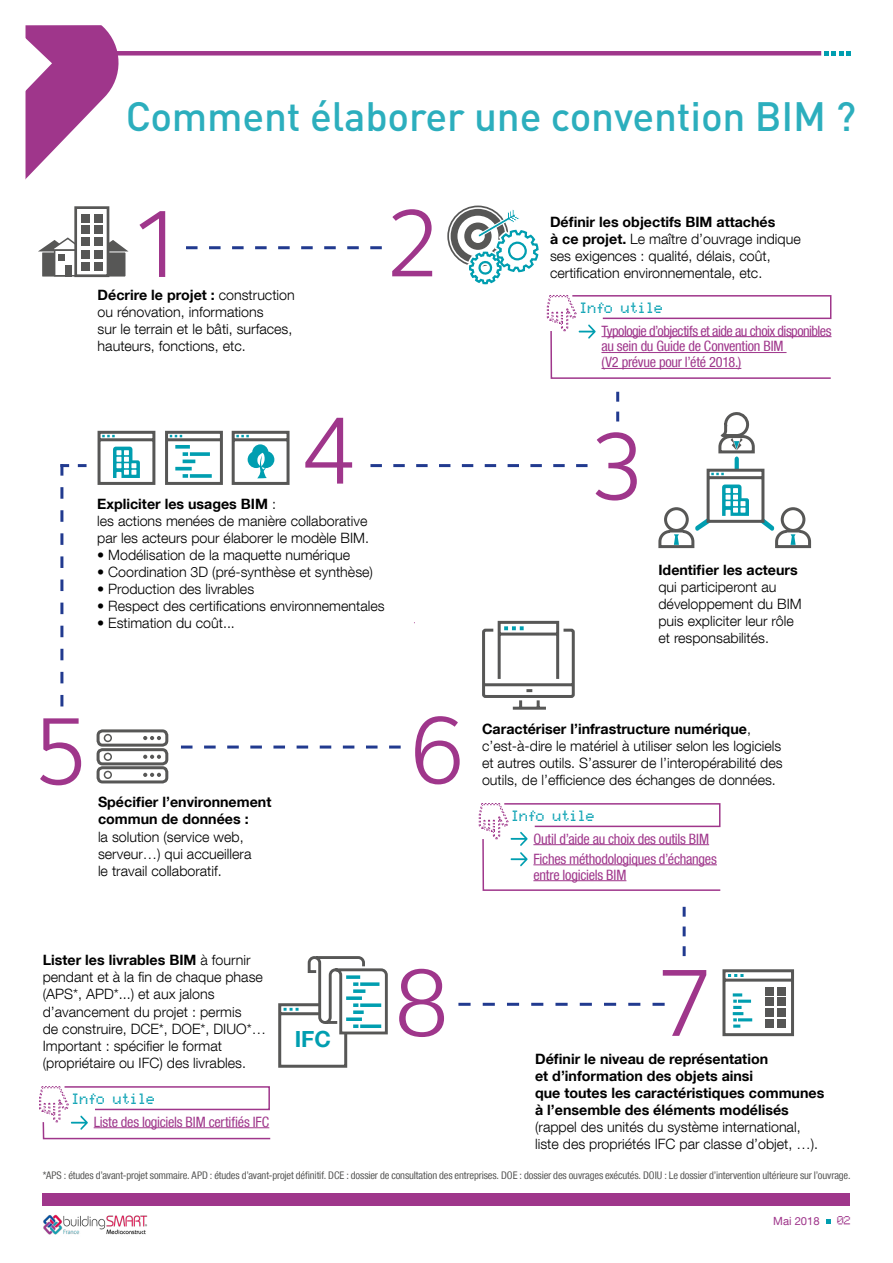
<style>
.page{position:relative;width:893px;height:1263px;background:#fff}
.page>*{position:absolute;margin:0;border:0;box-sizing:border-box;transform-origin:0 0}
.t1{font:98.7px "Foundry Sterling";color:#9f368b}
.t2{font:500 40.5px "DIN";letter-spacing:-.005em;color:#009eb0}
.t3{font:700 22.2px "Helvetica Neue LT Com";color:#009eb0}
.t4{font:15.15px "LED Calculator";letter-spacing:-.05em;color:#009eb0}
.t5{font:300 14.25px/17.1px "Helvetica Neue LT Com";color:#000}
.t6{font:700 14.25px/17.1px "Helvetica Neue LT Com";color:#000}
.t7{font:condensed 14.25px/15.9px "Helvetica Neue LT Com";letter-spacing:-.02em;color:#9f368b}
.t8{font:11.25px "Helvetica Neue LT Com";color:#9f368b}
.t9{font:11.25px "Electronic Highway Sign";color:#9f368b}
.t10{font:condensed 10.5px "Helvetica Neue LT Com";letter-spacing:-.01em;color:#575756}
.s1{font-weight:300}
.s2{font-weight:700}
</style>
<div class="page">
<img style="left:43px;top:1214px;width:105px;height:21px">
<svg style="left:826px;top:1219px;width:4px;height:5px"></svg>
<div style="left:43px;top:1193px;width:807px;height:13px;background:#9f368b"></div>
<svg style="left:824px;top:51px;width:26px;height:5px"></svg>
<div style="left:52px;top:51px;width:769px;height:5px;background:#9f368b"></div>
<svg style="left:26px;top:25px;width:98px;height:154px"></svg>
<svg style="left:39px;top:1086px;width:232px;height:54px"></svg>
<svg style="left:482px;top:620px;width:93px;height:90px"></svg>
<svg style="left:186px;top:246px;width:196px;height:3px"></svg>
<svg style="left:370px;top:464px;width:217px;height:3px"></svg>
<svg style="left:181px;top:745px;width:220px;height:3px"></svg>
<svg style="left:458px;top:1003px;width:207px;height:3px"></svg>
<svg style="left:60px;top:464px;width:27px;height:242px"></svg>
<svg style="left:683px;top:907px;width:3px;height:49px"></svg>
<svg style="left:616px;top:392px;width:3px;height:29px"></svg>
<div style="left:97px;top:729px;width:71px;height:18px;border:3px solid #575756;border-radius:5px"></div>
<div style="left:104px;top:734px;width:8px;height:8px;border:2px solid #575756;border-radius:50%"></div>
<svg style="left:143px;top:736px;width:18px;height:4px"></svg>
<div style="left:97px;top:748px;width:71px;height:17px;border:3px solid #575756;border-radius:5px"></div>
<div style="left:104px;top:753px;width:8px;height:8px;border:2px solid #575756;border-radius:50%"></div>
<svg style="left:143px;top:755px;width:18px;height:4px"></svg>
<div style="left:97px;top:766px;width:71px;height:17px;border:3px solid #575756;border-radius:5px"></div>
<div style="left:104px;top:771px;width:8px;height:8px;border:2px solid #575756;border-radius:50%"></div>
<svg style="left:143px;top:773px;width:18px;height:4px"></svg>
<svg style="left:278px;top:956px;width:110px;height:112px"></svg>
<svg style="left:360px;top:1024px;width:21px;height:4px"></svg>
<svg style="left:346px;top:1017px;width:16px;height:4px"></svg>
<svg style="left:478px;top:803px;width:243px;height:88px"></svg>
<div style="left:41px;top:251px;width:28px;height:27px;background:#575756;border:2px solid #fff"></div>
<div style="left:99px;top:251px;width:28px;height:27px;background:#575756;border:2px solid #fff"></div>
<svg style="left:109px;top:240px;width:19px;height:11px"></svg>
<div style="left:54px;top:249px;width:28px;height:27px;background:#fff;border:2px solid #575756"></div>
<svg style="left:38px;top:237px;width:36px;height:15px"></svg>
<div style="left:74px;top:206px;width:35px;height:71px;background:#fff;border:3px solid #575756"></div>
<div style="left:81px;top:225px;width:9px;height:9px;background:#575756"></div>
<div style="left:81px;top:238px;width:9px;height:8px;background:#575756"></div>
<div style="left:81px;top:250px;width:9px;height:8px;background:#575756"></div>
<div style="left:81px;top:262px;width:9px;height:9px;background:#575756"></div>
<div style="left:94px;top:225px;width:9px;height:9px;background:#575756"></div>
<div style="left:94px;top:238px;width:9px;height:8px;background:#575756"></div>
<div style="left:94px;top:250px;width:9px;height:8px;background:#575756"></div>
<div style="left:94px;top:262px;width:9px;height:9px;background:#575756"></div>
<div style="left:58px;top:254px;width:7px;height:7px;background:#575756"></div>
<div style="left:65px;top:264px;width:6px;height:12px;background:#575756"></div>
<div style="left:81px;top:215px;width:9px;height:8px;background:#575756"></div>
<div style="left:94px;top:215px;width:9px;height:8px;background:#575756"></div>
<svg style="left:447px;top:206px;width:385px;height:173px"></svg>
<svg style="left:97px;top:430px;width:59px;height:55px"></svg>
<svg style="left:658px;top:412px;width:154px;height:137px"></svg>
<svg style="left:165px;top:430px;width:58px;height:55px"></svg>
<svg style="left:190px;top:474px;width:22px;height:4px"></svg>
<hr style="left:175px;top:467px;width:17px;height:3px;background:#009eb0">
<svg style="left:231px;top:430px;width:59px;height:55px"></svg>
<svg style="left:722px;top:969px;width:72px;height:68px"></svg>
<div style="left:766px;top:987px;width:8px;height:8px;background:#575756"></div>
<div style="left:766px;top:1008px;width:8px;height:9px;background:#575756"></div>
<div style="left:778px;top:987px;width:8px;height:8px;background:#575756"></div>
<div style="left:778px;top:1008px;width:8px;height:9px;background:#575756"></div>
<div style="left:766px;top:998px;width:8px;height:8px;background:#575756"></div>
<div style="left:766px;top:1019px;width:8px;height:9px;background:#575756"></div>
<div style="left:778px;top:998px;width:8px;height:8px;background:#575756"></div>
<div style="left:778px;top:1019px;width:8px;height:9px;background:#575756"></div>
<h2 class="t2" style="left:125px;top:91px;width:733px">Comment élaborer une convention BIM ?</h2>
<h1 class="t1" style="left:130px;top:187px;width:60px">1</h1>
<p class="t5" style="left:98px;top:303px;width:196px">ou rénovation, informations<br>sur le terrain et le bâti, surfaces, hauteurs, fonctions, etc.</p>
<p class="t6" style="left:98px;top:286px;width:199px">Décrire le projet : <span class="s1">construction</span></p>
<h1 class="t1" style="left:384px;top:186px;width:60px">2</h1>
<p class="t5" style="left:550px;top:213px;width:252px"><span class="s2">Définir les objectifs BIM attachés<br>à ce projet.</span> Le maître d’ouvrage indique ses exigences : qualité, délais, coût, certification environnementale, etc.</p>
<p class="t4" style="left:579px;top:297px;width:86px">Info utile</p>
<p class="t7" style="left:601px;top:322px;width:232px">Typologie d’objectifs et aide au choix disponibles au sein du Guide de Convention BIM<br>(V2 prévue pour l’été 2018.)</p>
<h1 class="t1" style="left:300px;top:393px;width:60px">4</h1>
<p class="t5" style="left:97px;top:495px;width:273px"><span class="s2">Expliciter les usages BIM</span> :<br>les actions menées de manière collaborative par les acteurs pour élaborer le modèle BIM.</p>
<p class="t5" style="left:97px;top:546px;width:255px">• Modélisation de la maquette numérique</p>
<p class="t5" style="left:97px;top:563px;width:277px">• Coordination 3D (pré-synthèse et synthèse)</p>
<p class="t5" style="left:97px;top:580px;width:159px">• Production des livrables</p>
<p class="t5" style="left:97px;top:597px;width:289px">• Respect des certifications environnementales</p>
<p class="t5" style="left:97px;top:614px;width:139px">• Estimation du coût...</p>
<h1 class="t1" style="left:588px;top:409px;width:60px">3</h1>
<p class="t6" style="left:658px;top:561px;width:141px">Identifier les acteurs</p>
<p class="t5" style="left:658px;top:578px;width:145px">qui participeront au développement du BIM puis expliciter leur rôle et responsabilités.</p>
<h1 class="t1" style="left:32px;top:694px;width:60px">5</h1>
<p class="t6" style="left:98px;top:793px;width:175px">Spécifier l’environnement commun de données :</p>
<p class="t5" style="left:98px;top:828px;width:155px">la solution (service web, serveur…) qui accueillera le travail collaboratif.</p>
<h1 class="t1" style="left:408px;top:693px;width:60px">6</h1>
<p class="t5" style="left:482px;top:720px;width:302px"><span class="s2">Caractériser l’infrastructure numérique</span>, c’est-à-dire le matériel à utiliser selon les logiciels et autres outils. S’assurer de l’interopérabilité des outils, de l’efficience des échanges de données.</p>
<p class="t4" style="left:511px;top:805px;width:86px">Info utile</p>
<p class="t7" style="left:533px;top:828px;width:185px;line-height:20.1px">Outil d’aide au choix des outils BIM<br>Fiches méthodologiques d’échanges</p>
<p class="t7" style="left:533px;top:866px;width:95px">entre logiciels BIM</p>
<p class="t5" style="left:43px;top:951px;width:225px"><span class="s2">Lister les livrables BIM</span> à fournir pendant et à la fin de chaque phase (APS*, APD*...) et aux jalons d’avancement du projet : permis<br>de construire, DCE*, DOE*, DIUO*… Important : spécifier le format (propriétaire ou IFC) des livrables.</p>
<p class="t4" style="left:71px;top:1088px;width:86px">Info utile</p>
<p class="t7" style="left:94px;top:1113px;width:177px">Liste des logiciels BIM certifiés IFC</p>
<h3 class="t3" style="left:295px;top:1025px;width:38px">IFC</h3>
<h1 class="t1" style="left:392px;top:946px;width:60px">8</h1>
<h1 class="t1" style="left:655px;top:946px;width:60px">7</h1>
<p class="t6" style="left:535px;top:1049px;width:291px">Définir le niveau de représentation<br>et d’information des objets ainsi<br>que toutes les caractéristiques communes à l’ensemble des éléments modélisés</p>
<p class="t5" style="left:535px;top:1118px;width:284px">(rappel des unités du système international, liste des propriétés IFC par classe d’objet, …).</p>
<p class="t10" style="left:43px;top:1169px;width:809px">*APS : études d’avant-projet sommaire. APD : études d’avant-projet définitif. DCE : dossier de consultation des entreprises. DOE : dossier des ouvrages exécutés. DOIU : Le dossier d’intervention ultérieure sur l’ouvrage.</p>
<p class="t8" style="left:773px;top:1214px;width:48px">Mai 2018</p>
<p class="t9" style="left:837px;top:1215px;width:15px">02</p>
</div>
